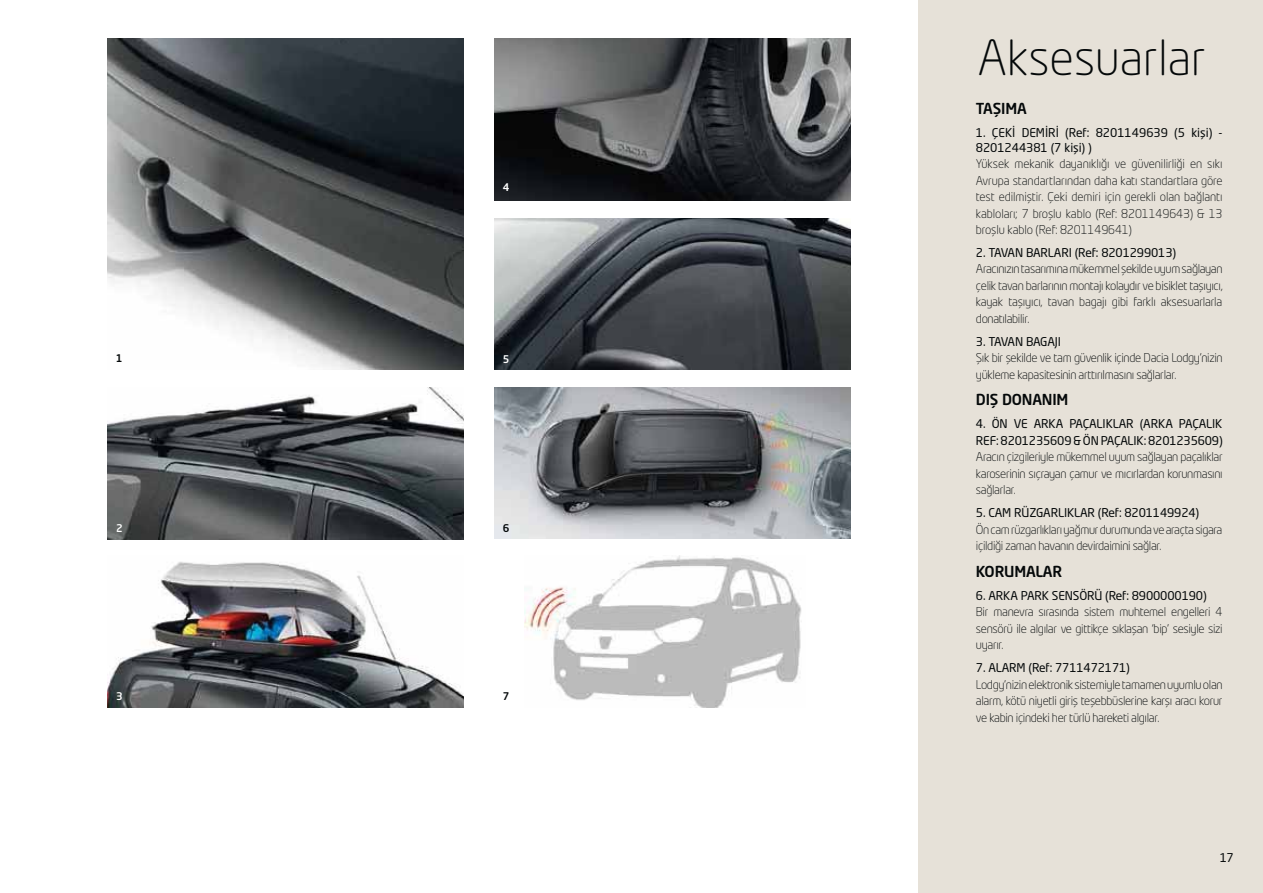
<style>
.page{position:relative;width:1263px;height:893px;background:#fff}
.page>*{position:absolute;margin:0;border:0;box-sizing:border-box;transform-origin:0 0}
.t1{font:300 48px "Neo Tech Dacia";color:#040809}
.t2{font:500 15px "Neo Tech Dacia";letter-spacing:-.01em;color:#040809}
.t3{font:300 12px/16.5px "Neo Tech Dacia";letter-spacing:-.025em;color:#040809;text-align:justify}
.t4{font:12px/14.4px "Neo Tech Dacia";letter-spacing:-.01em;color:#040809}
.t5{font:12px "Neo Tech Dacia";letter-spacing:-.03em;color:#040809}
.t6{font:500 10.5px "Neo Tech Dacia";color:#fff}
.t7{font:500 10.5px "Neo Tech Dacia";color:#040809}
</style>
<div class="page">
<div style="left:918px;top:0;width:345px;height:893px;background:#e6e1d8"></div>
<img style="left:108px;top:38px;width:356px;height:332px">
<img style="left:108px;top:561px;width:356px;height:146px">
<img style="left:108px;top:388px;width:356px;height:151px">
<img style="left:495px;top:38px;width:355px;height:163px">
<img style="left:495px;top:218px;width:355px;height:152px">
<img style="left:495px;top:387px;width:355px;height:152px">
<img style="left:525px;top:556px;width:277px;height:151px">
<h1 class="t1" style="left:977px;top:35px;width:230px">Aksesuarlar</h1>
<p class="t6" style="left:503px;top:183px;width:8px">4</p>
<p class="t7" style="left:116px;top:354px;width:8px">1</p>
<p class="t6" style="left:503px;top:354px;width:8px">5</p>
<p class="t6" style="left:116px;top:523px;width:8px">2</p>
<p class="t7" style="left:503px;top:523px;width:8px">6</p>
<p class="t6" style="left:116px;top:691px;width:8px">3</p>
<p class="t7" style="left:503px;top:691px;width:8px">7</p>
<p class="t2" style="left:976px;top:102px;width:52px">TAŞIMA</p>
<p class="t4" style="left:976px;top:126px;width:248px">1. ÇEKİ DEMİRİ (Ref: 8201149639 (5 kişi) -<br>8201244381 (7 kişi) )</p>
<p class="t3" style="left:976px;top:156px;width:248px">Yüksek mekanik dayanıklığı ve güvenilirliği en sıkı Avrupa standartlarından daha katı standartlara göre test edilmiştir. Çeki demiri için gerekli olan bağlantı kabloları; 7 broşlu kablo (Ref: 8201149643) &amp; 13 broşlu kablo (Ref: 8201149641)</p>
<p class="t4" style="left:976px;top:246px;width:202px">2. TAVAN BARLARI (Ref: 8201299013)</p>
<p class="t3" style="left:976px;top:262px;width:248px">Aracınızın tasarımına mükemmel şekilde uyum sağlayan çelik tavan barlarının montajı kolaydır ve bisiklet taşıyıcı, kayak taşıyıcı, tavan bagajı gibi farklı aksesuarlarla donatılabilir.</p>
<p class="t5" style="left:976px;top:336px;width:87px">3. TAVAN BAGAJI</p>
<p class="t3" style="left:976px;top:351px;width:248px">Şık bir şekilde ve tam güvenlik içinde Dacia Lodgy’nizin yükleme kapasitesinin arttırılmasını sağlarlar.</p>
<p class="t2" style="left:976px;top:393px;width:94px">DIŞ DONANIM</p>
<p class="t4" style="left:976px;top:416px;width:248px;line-height:16.5px">4. ÖN VE ARKA PAÇALIKLAR (ARKA PAÇALIK<br>REF: 8201235609 &amp; ÖN PAÇALIK: 8201235609)</p>
<p class="t3" style="left:976px;top:449px;width:248px">Aracın çizgileriyle mükemmel uyum sağlayan paçalıklar karoserinin sıçrayan çamur ve mıcırlardan korunmasını sağlarlar.</p>
<p class="t4" style="left:976px;top:506px;width:225px">5. CAM RÜZGARLIKLAR (Ref: 8201149924)</p>
<p class="t3" style="left:976px;top:522px;width:248px">Ön cam rüzgarlıkları yağmur durumunda ve araçta sigara içildiği zaman havanın devirdaimini sağlar.</p>
<p class="t2" style="left:976px;top:564px;width:88px">KORUMALAR</p>
<p class="t4" style="left:976px;top:589px;width:232px">6. ARKA PARK SENSÖRÜ (Ref: 8900000190)</p>
<p class="t3" style="left:976px;top:604px;width:248px">Bir manevra sırasında sistem muhtemel engelleri 4 sensörü ile algılar ve gittikçe sıklaşan ‘bip’ sesiyle sizi uyarır.</p>
<p class="t4" style="left:976px;top:661px;width:155px">7. ALARM (Ref: 7711472171)</p>
<p class="t3" style="left:976px;top:677px;width:248px">Lodgy’nizin elektronik sistemiyle tamamen uyumlu olan alarm, kötü niyetli giriş teşebbüslerine karşı aracı korur ve kabin içindeki her türlü hareketi algılar.</p>
<p class="t4" style="left:1220px;top:851px;width:16px">17</p>
</div>
